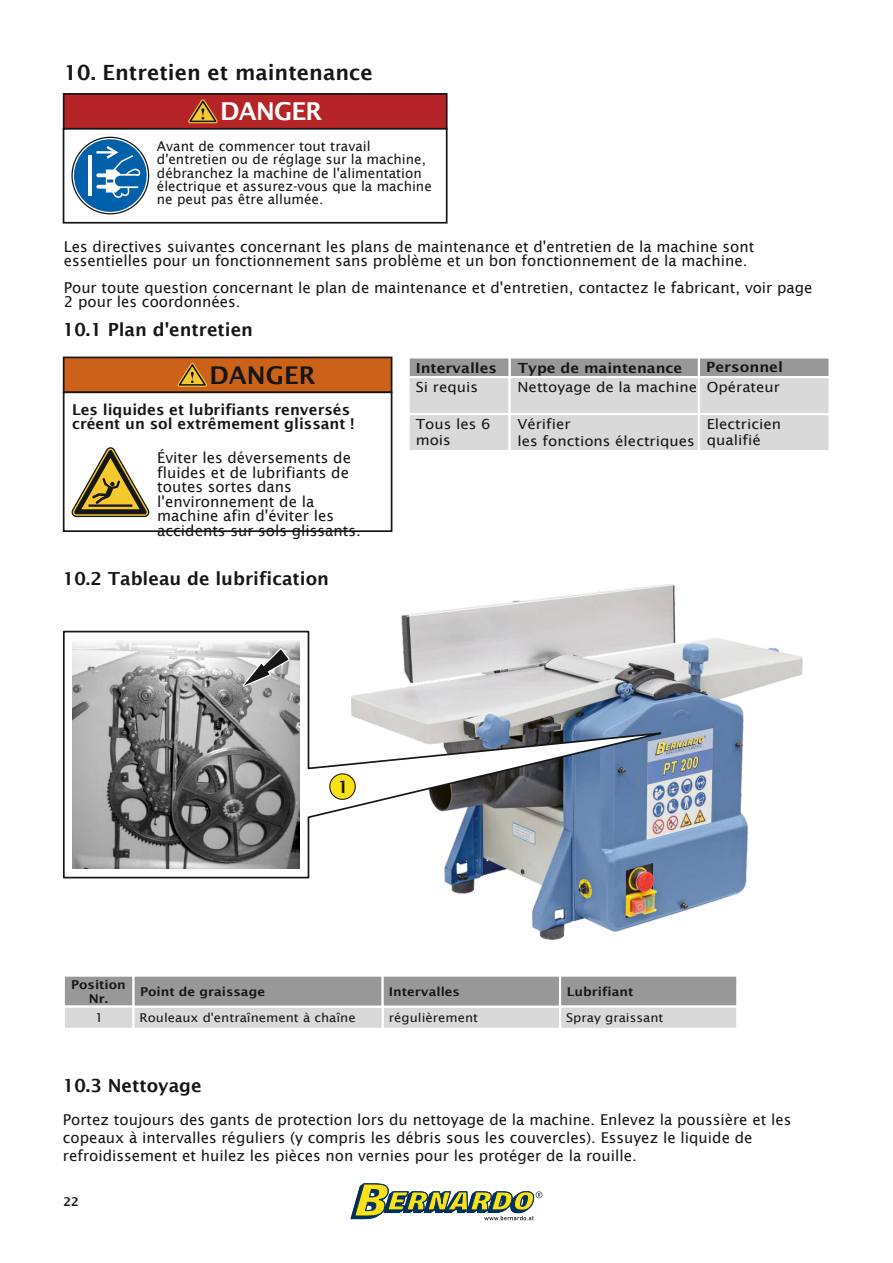
<style>
.page{position:relative;width:893px;height:1263px;background:#fff}
.page>*{position:absolute;margin:0;border:0;box-sizing:border-box;transform-origin:0 0}
.t1{font:600 24.45px "Lucida Sans";letter-spacing:-.03em;color:#fff}
.t2{font:600 24.45px "Lucida Sans";color:#151616}
.t3{font:600 21px "Lucida Sans";color:#151616}
.t4{font:600 18px "Lucida Sans";color:#151616}
.t5{font:600 16.95px "Lucida Sans";color:#151616}
.t6{font:15px/14.5px "Lucida Sans";color:#151616}
.t7{font:600 15px/14.4px "Lucida Sans";color:#151616}
.t8{font:600 14.1px "Lucida Sans";color:#151616;scale:1.08 1}
.t9{font:13.95px/15.9px "Lucida Sans";color:#151616;scale:1.08 1}
.t10{font:600 13.95px "Lucida Sans";color:#151616;scale:1.08 1}
.t11{font:13.5px/13px "Lucida Sans";color:#151616}
.t12{font:12.15px "Lucida Sans";color:#151616;scale:1.08 1}
.t13{font:600 12.15px/13.8px "Lucida Sans";color:#151616;text-align:center;scale:1.08 1}
.t14{font:600 12px "Lucida Sans";color:#151616}
</style>
<div class="page">
<svg style="left:350px;top:1183px;width:192px;height:38px"></svg>
<img style="left:401px;top:585px;width:401px;height:355px">
<svg style="left:63px;top:630px;width:622px;height:249px"></svg>
<svg style="left:329px;top:773px;width:27px;height:27px"></svg>
<img style="left:72px;top:640px;width:228px;height:229px">
<svg style="left:236px;top:646px;width:56px;height:46px"></svg>
<div style="left:699px;top:357px;width:130px;height:20px;background:#989899"></div>
<div style="left:697px;top:356px;width:133px;height:22px;border:2px solid #fff"></div>
<div style="left:509px;top:357px;width:190px;height:20px;background:#989899"></div>
<div style="left:508px;top:356px;width:192px;height:22px;border:2px solid #fff"></div>
<div style="left:408px;top:357px;width:101px;height:20px;background:#989899"></div>
<div style="left:407px;top:356px;width:103px;height:22px;border:2px solid #fff"></div>
<div style="left:408px;top:377px;width:101px;height:37px;background:#d9d9da"></div>
<div style="left:407px;top:376px;width:103px;height:39px;border:2px solid #fff"></div>
<div style="left:408px;top:414px;width:101px;height:37px;background:#d9d9da"></div>
<div style="left:407px;top:413px;width:103px;height:39px;border:2px solid #fff"></div>
<div style="left:699px;top:377px;width:130px;height:37px;background:#d9d9da"></div>
<div style="left:697px;top:376px;width:133px;height:39px;border:2px solid #fff"></div>
<div style="left:699px;top:414px;width:130px;height:37px;background:#d9d9da"></div>
<div style="left:697px;top:413px;width:133px;height:39px;border:2px solid #fff"></div>
<div style="left:509px;top:377px;width:190px;height:37px;background:#d9d9da"></div>
<div style="left:508px;top:376px;width:192px;height:39px;border:2px solid #fff"></div>
<div style="left:509px;top:414px;width:190px;height:37px;background:#d9d9da"></div>
<div style="left:508px;top:413px;width:192px;height:39px;border:2px solid #fff"></div>
<div style="left:64px;top:94px;width:382px;height:35px;background:#b52527"></div>
<div style="left:63px;top:93px;width:384px;height:37px;border:2px solid #151616"></div>
<div style="left:63px;top:128px;width:384px;height:96px;border:2px solid #151616"></div>
<svg style="left:188px;top:99px;width:30px;height:24px"></svg>
<svg style="left:71px;top:136px;width:79px;height:79px"></svg>
<div style="left:64px;top:357px;width:327px;height:35px;background:#cc6119"></div>
<div style="left:63px;top:357px;width:329px;height:36px;border:2px solid #151616"></div>
<svg style="left:177px;top:363px;width:30px;height:24px"></svg>
<div style="left:63px;top:391px;width:329px;height:141px;border:2px solid #151616"></div>
<svg style="left:71px;top:447px;width:79px;height:71px"></svg>
<div style="left:560px;top:976px;width:177px;height:31px;background:#989899"></div>
<div style="left:559px;top:975px;width:179px;height:33px;border:2px solid #fff"></div>
<div style="left:560px;top:1007px;width:177px;height:22px;background:#d9d9da"></div>
<div style="left:559px;top:1006px;width:179px;height:24px;border:2px solid #fff"></div>
<div style="left:382px;top:1007px;width:178px;height:22px;background:#d9d9da"></div>
<div style="left:381px;top:1006px;width:180px;height:24px;border:2px solid #fff"></div>
<div style="left:133px;top:1007px;width:249px;height:22px;background:#d9d9da"></div>
<div style="left:132px;top:1006px;width:252px;height:24px;border:2px solid #fff"></div>
<div style="left:133px;top:976px;width:249px;height:31px;background:#989899"></div>
<div style="left:132px;top:975px;width:252px;height:33px;border:2px solid #fff"></div>
<div style="left:382px;top:976px;width:178px;height:31px;background:#989899"></div>
<div style="left:381px;top:975px;width:180px;height:33px;border:2px solid #fff"></div>
<div style="left:64px;top:976px;width:69px;height:31px;background:#989899"></div>
<div style="left:63px;top:975px;width:71px;height:33px;border:2px solid #fff"></div>
<div style="left:64px;top:1007px;width:69px;height:22px;background:#d9d9da"></div>
<div style="left:63px;top:1006px;width:71px;height:24px;border:2px solid #fff"></div>
<h2 class="t3" style="left:64px;top:60px;width:310px">10. Entretien et maintenance</h2>
<h1 class="t1" style="left:220px;top:97px;width:104px">DANGER</h1>
<p class="t11" style="left:157px;top:140px;width:276px">Avant de commencer tout travail d'entretien ou de réglage sur la machine, débranchez la machine de l'alimentation électrique et assurez-vous que la machine ne peut pas être allumée.</p>
<p class="t6" style="left:64px;top:239px;width:692px">Les directives suivantes concernant les plans de maintenance et d'entretien de la machine sont essentielles pour un fonctionnement sans problème et un bon fonctionnement de la machine.</p>
<p class="t6" style="left:64px;top:280px;width:750px">Pour toute question concernant le plan de maintenance et d'entretien, contactez le fabricant, voir page<br>2 pour les coordonnées.</p>
<p class="t4" style="left:63px;top:320px;width:192px">10.1 Plan d'entretien</p>
<h1 class="t2" style="left:209px;top:361px;width:108px">DANGER</h1>
<p class="t7" style="left:72px;top:402px;width:283px">Les liquides et lubrifiants renversés créent un sol extrêmement glissant !</p>
<p class="t6" style="left:157px;top:451px;width:205px">Éviter les déversements de fluides et de lubrifiants de toutes sortes dans l'environnement de la machine afin d'éviter les accidents sur sols glissants.</p>
<p class="t10" style="left:416px;top:360px;width:77px">Intervalles</p>
<p class="t10" style="left:518px;top:360px;width:154px">Type de maintenance</p>
<p class="t8" style="left:706px;top:359px;width:73px">Personnel</p>
<p class="t9" style="left:416px;top:379px;width:59px">Si requis</p>
<p class="t9" style="left:416px;top:416px;width:71px">Tous les 6 mois</p>
<p class="t9" style="left:517px;top:379px;width:168px">Nettoyage de la machine</p>
<p class="t9" style="left:517px;top:416px;width:166px;line-height:16.6px">Vérifier<br>les fonctions électriques</p>
<p class="t9" style="left:706px;top:379px;width:69px">Opérateur</p>
<p class="t9" style="left:706px;top:416px;width:70px">Electricien qualifié</p>
<p class="t4" style="left:63px;top:569px;width:268px">10.2 Tableau de lubrification</p>
<p class="t5" style="left:338px;top:777px;width:12px">1</p>
<p class="t13" style="left:71px;top:977px;width:52px">Position<br>Nr.</p>
<p class="t13" style="left:140px;top:984px;width:117px">Point de graissage</p>
<p class="t13" style="left:389px;top:984px;width:67px">Intervalles</p>
<p class="t13" style="left:566px;top:985px;width:63px">Lubrifiant</p>
<p class="t12" style="left:95px;top:1011px;width:9px">1</p>
<p class="t12" style="left:139px;top:1011px;width:202px">Rouleaux d'entraînement à chaîne</p>
<p class="t12" style="left:389px;top:1011px;width:84px">régulièrement</p>
<p class="t12" style="left:566px;top:1011px;width:91px">Spray graissant</p>
<p class="t4" style="left:63px;top:1076px;width:140px">10.3 Nettoyage</p>
<p class="t6" style="left:63px;top:1110px;width:730px;line-height:18px">Portez toujours des gants de protection lors du nettoyage de la machine. Enlevez la poussière et les copeaux à intervalles réguliers (y compris les débris sous les couvercles). Essuyez le liquide de refroidissement et huilez les pièces non vernies pour les protéger de la rouille.</p>
<p class="t14" style="left:63px;top:1195px;width:17px">22</p>
</div>
